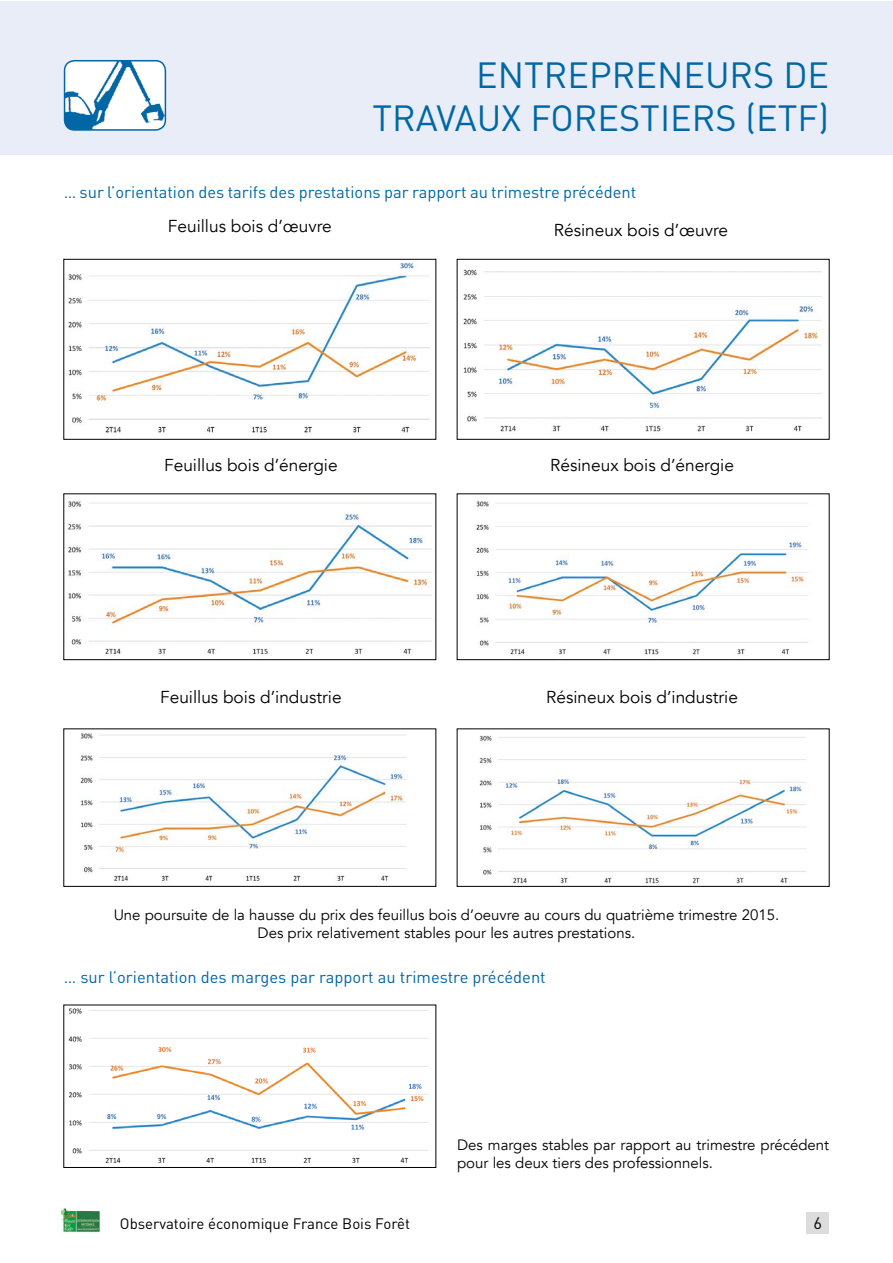
<style>
.page{position:relative;width:893px;height:1263px;background:#fff}
.page>*{position:absolute;margin:0;border:0;box-sizing:border-box;transform-origin:0 0}
.t1{font:36px/43.2px "DIN Pro";color:#0067a6;text-align:right}
.t2{font:17.25px "Avenir";color:#000}
.t3{font:16.5px "DIN Pro";color:#0067a6}
.t4{font:16.5px "DIN Pro";color:#000}
.t5{font:15px/18px "Avenir";color:#000;text-align:center}
.t6{font:15px "DIN Pro";color:#000}
</style>
<div class="page">
<div style="left:806px;top:1213px;width:23px;height:21px;background:#dcdcdc"></div>
<div style="left:0;top:1px;width:892px;height:154px;background:#e8edf7"></div>
<img style="left:61px;top:1208px;width:40px;height:25px">
<img style="left:68px;top:1008px;width:361px;height:155px">
<div style="left:64px;top:1005px;width:372px;height:163px;border:1px solid #000"></div>
<img style="left:68px;top:261px;width:362px;height:172px">
<div style="left:64px;top:259px;width:372px;height:180px;border:1px solid #000"></div>
<img style="left:68px;top:501px;width:364px;height:153px">
<div style="left:64px;top:494px;width:372px;height:166px;border:1px solid #000"></div>
<img style="left:80px;top:733px;width:327px;height:148px">
<img style="left:463px;top:269px;width:359px;height:163px">
<div style="left:457px;top:259px;width:372px;height:180px;border:1px solid #000"></div>
<img style="left:476px;top:501px;width:332px;height:154px">
<div style="left:457px;top:494px;width:372px;height:166px;border:1px solid #000"></div>
<img style="left:479px;top:735px;width:327px;height:149px">
<img style="left:65px;top:61px;width:100px;height:69px">
<div style="left:64px;top:60px;width:102px;height:71px;border:2px solid #0067a6;border-radius:10px"></div>
<h1 class="t1" style="left:372px;top:51px;width:458px">ENTREPRENEURS DE<br>TRAVAUX FORESTIERS (ETF)</h1>
<p class="t3" style="left:64px;top:181px;width:574px">… sur l’orientation des tarifs des prestations par rapport au trimestre précédent</p>
<p class="t2" style="left:168px;top:214px;width:165px">Feuillus bois d’œuvre</p>
<p class="t2" style="left:554px;top:218px;width:176px">Résineux bois d’œuvre</p>
<p class="t2" style="left:164px;top:454px;width:175px">Feuillus bois d’énergie</p>
<p class="t2" style="left:550px;top:454px;width:185px">Résineux bois d’énergie</p>
<p class="t2" style="left:160px;top:685px;width:183px">Feuillus bois d’industrie</p>
<p class="t2" style="left:546px;top:685px;width:193px">Résineux bois d’industrie</p>
<p class="t5" style="left:114px;top:906px;width:667px">Une poursuite de la hausse du prix des feuillus bois d’oeuvre au cours du quatrième trimestre 2015.<br>Des prix relativement stables pour les autres prestations.</p>
<p class="t3" style="left:64px;top:966px;width:483px">… sur l’orientation des marges par rapport au trimestre précédent</p>
<p class="t5" style="left:457px;top:1136px;width:374px;text-align:left">Des marges stables par rapport au trimestre précédent pour les deux tiers des professionnels.</p>
<p class="t6" style="left:120px;top:1213px;width:292px">Observatoire économique France Bois Forêt</p>
<p class="t4" style="left:813px;top:1212px;width:10px">6</p>
</div>
